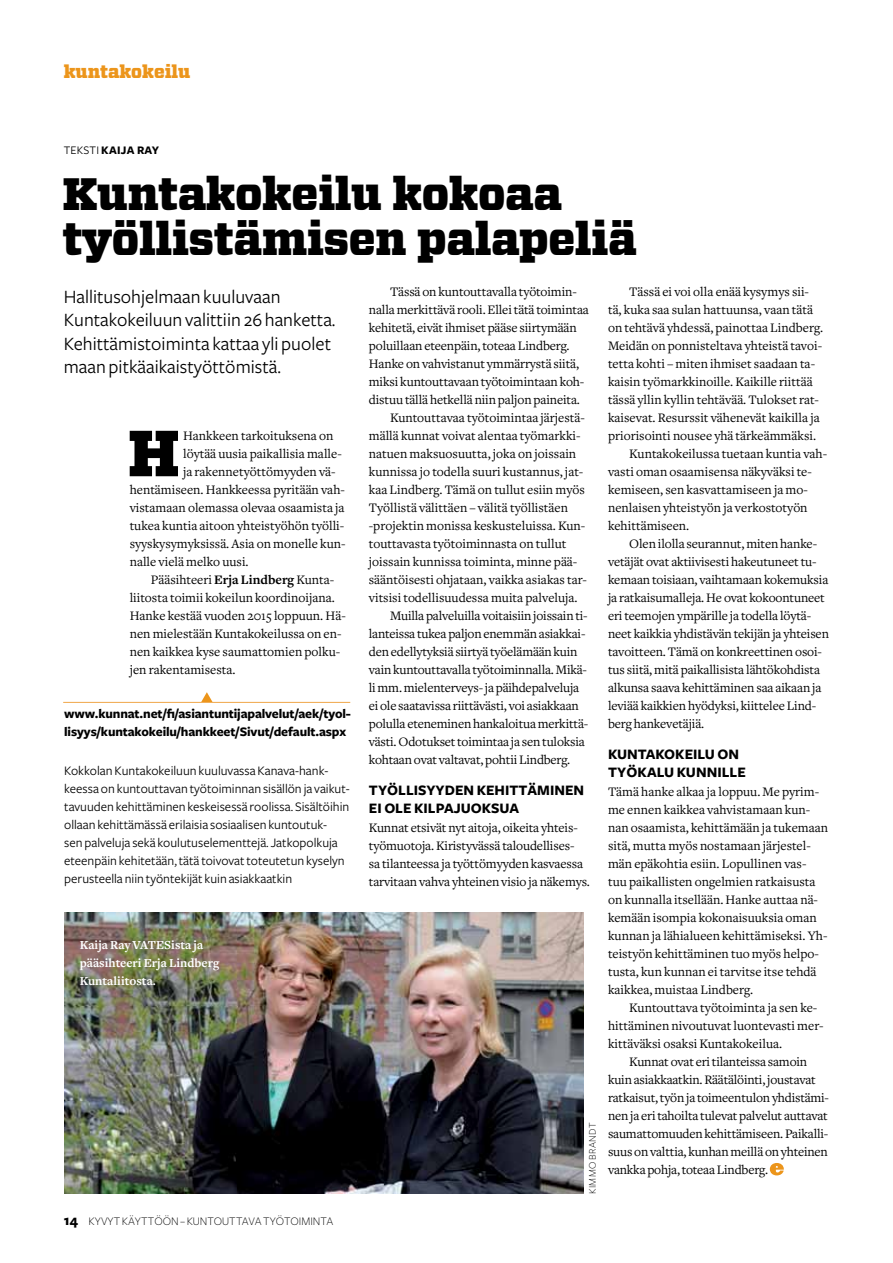
<style>
.page{position:relative;width:893px;height:1263px;background:#fff}
.page>*{position:absolute;margin:0;border:0;box-sizing:border-box;transform-origin:0 0}
.t1{font:900 64.95px "Vitesse";color:#000}
.t2{font:900 45.3px/45.3px "Vitesse";letter-spacing:-.01em;color:#000}
.t3{font:19.5px/23.4px "Freight Sans";color:#000}
.t4{font:900 18px "Vitesse";color:#ec951b}
.t5{font:700 15px/18px "Freight Sans";color:#000}
.t6{font:13.5px/18px "Freight Text";color:#000}
.t7{font:13.5px/18px "Freight Sans";color:#000}
.t8{font:700 13.5px/18px "Freight Sans";letter-spacing:-.01em;color:#000}
.t9{font:700 12.75px/18px "Freight Text";color:#fff}
.t10{font:300 12px "Freight Sans";color:#000}
.t11{font:700 12px "Freight Sans";letter-spacing:.145em;color:#000}
.t12{font:300 10.5px "Freight Sans";letter-spacing:.03em;color:#000}
.s1{font-weight:400}
.s2{font-weight:700}
.s3{font-weight:700;font-size:15px}
</style>
<div class="page">
<svg style="left:770px;top:1163px;width:14px;height:12px"></svg>
<img style="left:65px;top:913px;width:518px;height:281px">
<hr style="left:63px;top:702px;width:287px;height:1px;background:#f0a748">
<svg style="left:201px;top:692px;width:12px;height:10px"></svg>
<h3 class="t4" style="left:64px;top:60px;width:128px">kuntakokeilu</h3>
<p class="t11" style="left:64px;top:143px;width:97px"><span class="s1">Teksti</span> kaija ray</p>
<h2 class="t2" style="left:62px;top:172px;width:576px">Kuntakokeilu kokoaa työllistämisen palapeliä</h2>
<h3 class="t3" style="left:64px;top:285px;width:273px">Hallitusohjelmaan kuuluvaan Kuntakokeiluun valittiin 26 hanketta.<br>Kehittämistoiminta kattaa yli puolet maan pitkäaikaistyöttömistä.</h3>
<h1 class="t1" style="left:128px;top:410px;width:53px">H</h1>
<p class="t6" style="left:183px;top:427px;width:152px">Hankkeen tarkoituksena on</p>
<p class="t6" style="left:183px;top:445px;width:160px">löytää uusia paikallisia malle-</p>
<p class="t6" style="left:183px;top:463px;width:154px">ja rakennetyöttömyyden vä-</p>
<p class="t6" style="left:130px;top:481px;width:217px">hentämiseen. Hankkeessa pyritään vah-</p>
<p class="t6" style="left:130px;top:499px;width:216px">vistamaan olemassa olevaa osaamista ja</p>
<p class="t6" style="left:130px;top:517px;width:216px">tukea kuntia aitoon yhteistyöhön työlli-</p>
<p class="t6" style="left:130px;top:535px;width:217px">syyskysymyksissä. Asia on monelle kun-</p>
<p class="t6" style="left:130px;top:553px;width:121px">nalle vielä melko uusi.</p>
<p class="t6" style="left:151px;top:571px;width:185px">Pääsihteeri <span class="s2">Erja Lindberg</span> Kunta-</p>
<p class="t6" style="left:130px;top:589px;width:207px">liitosta toimii kokeilun koordinoijana.</p>
<p class="t6" style="left:130px;top:607px;width:218px">Hanke kestää vuoden 2015 loppuun. Hä-</p>
<p class="t6" style="left:130px;top:625px;width:213px">nen mielestään Kuntakokeilussa on en-</p>
<p class="t6" style="left:130px;top:643px;width:212px">nen kaikkea kyse saumattomien polku-</p>
<p class="t6" style="left:130px;top:661px;width:107px">jen rakentamisesta.</p>
<p class="t8" style="left:64px;top:705px;width:288px">www.kunnat.net/fi/asiantuntijapalvelut/aek/tyol&shy;lisyys/kuntakokeilu/hankkeet/Sivut/default.aspx</p>
<p class="t7" style="left:64px;top:761px;width:287px">Kokkolan Kuntakokeiluun kuuluvassa Kanava-hank&shy;keessa on kuntouttavan työtoiminnan sisällön ja vaikut&shy;tavuuden kehittäminen keskeisessä roolissa. Sisältöihin ollaan kehittämässä erilaisia sosiaalisen kuntoutuk-<br>sen palveluja sekä koulutuselementtejä. Jatkopolkuja eteenpäin kehitetään, tätä toivovat toteutetun kyselyn perusteella niin työntekijät kuin asiakkaatkin</p>
<p class="t9" style="left:80px;top:936px;width:141px">Kaija Ray VATESista ja pääsihteeri Erja Lindberg<br>Kuntaliitosta.</p>
<p class="t10" style="left:64px;top:1214px;width:271px"><span class="s3">14</span> KYVYT KÄYTTÖÖN – KUNTOUTTAVA TYÖTOIMINTA</p>
<p class="t6" style="left:390px;top:283px;width:188px">Tässä on kuntouttavalla työtoimin-</p>
<p class="t6" style="left:369px;top:301px;width:222px">nalla merkittävä rooli. Ellei tätä toimintaa</p>
<p class="t6" style="left:369px;top:319px;width:209px">kehitetä, eivät ihmiset pääse siirtymään</p>
<p class="t6" style="left:369px;top:337px;width:202px">poluillaan eteenpäin, toteaa Lindberg.</p>
<p class="t6" style="left:369px;top:355px;width:212px">Hanke on vahvistanut ymmärrystä siitä,</p>
<p class="t6" style="left:369px;top:373px;width:217px">miksi kuntouttavaan työtoimintaan koh-</p>
<p class="t6" style="left:369px;top:391px;width:213px">distuu tällä hetkellä niin paljon paineita.</p>
<p class="t6" style="left:390px;top:409px;width:196px">Kuntouttavaa työtoimintaa järjestä-</p>
<p class="t6" style="left:369px;top:427px;width:213px">mällä kunnat voivat alentaa työmarkki-</p>
<p class="t6" style="left:369px;top:445px;width:209px">natuen maksuosuutta, joka on joissain</p>
<p class="t6" style="left:369px;top:463px;width:216px">kunnissa jo todella suuri kustannus, jat-</p>
<p class="t6" style="left:369px;top:481px;width:217px">kaa Lindberg. Tämä on tullut esiin myös</p>
<p class="t6" style="left:369px;top:499px;width:201px">Työllistä välittäen – välitä työllistäen</p>
<p class="t6" style="left:369px;top:517px;width:218px">-projektin monissa keskusteluissa. Kun-</p>
<p class="t6" style="left:369px;top:535px;width:199px">touttavasta työtoiminnasta on tullut</p>
<p class="t6" style="left:369px;top:553px;width:210px">joissain kunnissa toiminta, minne pää-</p>
<p class="t6" style="left:369px;top:571px;width:220px">sääntöisesti ohjataan, vaikka asiakas tar-</p>
<p class="t6" style="left:369px;top:589px;width:210px">vitsisi todellisuudessa muita palveluja.</p>
<p class="t6" style="left:390px;top:607px;width:199px">Muilla palveluilla voitaisiin joissain ti-</p>
<p class="t6" style="left:369px;top:625px;width:218px">lanteissa tukea paljon enemmän asiakkai-</p>
<p class="t6" style="left:369px;top:643px;width:210px">den edellytyksiä siirtyä työelämään kuin</p>
<p class="t6" style="left:369px;top:661px;width:220px">vain kuntouttavalla työtoiminnalla. Mikä-</p>
<p class="t6" style="left:369px;top:679px;width:212px">li mm. mielenterveys- ja päihdepalveluja</p>
<p class="t6" style="left:369px;top:697px;width:211px">ei ole saatavissa riittävästi, voi asiakkaan</p>
<p class="t6" style="left:369px;top:715px;width:221px">polulla eteneminen hankaloitua merkittä-</p>
<p class="t6" style="left:369px;top:733px;width:217px">västi. Odotukset toimintaa ja sen tuloksia</p>
<p class="t6" style="left:369px;top:751px;width:203px">kohtaan ovat valtavat, pohtii Lindberg.</p>
<p class="t5" style="left:369px;top:782px;width:19px">TYÖLL</p>
<p class="t5" style="left:414px;top:782px;width:15px">ISYYDEN</p>
<p class="t5" style="left:369px;top:782px;width:196px;text-indent:108px">KEH ITTÄMINEN<br>EI OLE KILPAJUOKSUA</p>
<p class="t6" style="left:369px;top:819px;width:223px">Kunnat etsivät nyt aitoja, oikeita yhteis&shy;työmuotoja. Kiristyvässä taloudellises-<br>sa tilanteessa ja työttömyyden kasvaessa tarvitaan vahva yhteinen visio ja näkemys.</p>
<p class="t12" style="left:587px;top:1194px;width:73px;rotate:-90deg">KIMMO BRANDT</p>
<p class="t6" style="left:629px;top:283px;width:181px">Tässä ei voi olla enää kysymys sii-</p>
<p class="t6" style="left:608px;top:301px;width:206px">tä, kuka saa sulan hattuunsa, vaan tätä</p>
<p class="t6" style="left:608px;top:319px;width:217px">on tehtävä yhdessä, painottaa Lindberg.</p>
<p class="t6" style="left:608px;top:337px;width:216px">Meidän on ponnisteltava yhteistä tavoi-</p>
<p class="t6" style="left:608px;top:355px;width:209px">tetta kohti – miten ihmiset saadaan ta-</p>
<p class="t6" style="left:608px;top:373px;width:206px">kaisin työmarkkinoille. Kaikille riittää</p>
<p class="t6" style="left:608px;top:391px;width:212px">tässä yllin kyllin tehtävää. Tulokset rat-</p>
<p class="t6" style="left:608px;top:409px;width:213px">kaisevat. Resurssit vähenevät kaikilla ja</p>
<p class="t6" style="left:608px;top:427px;width:210px">priorisointi nousee yhä tärkeämmäksi.</p>
<p class="t6" style="left:629px;top:445px;width:199px">Kuntakokeilussa tuetaan kuntia vah-</p>
<p class="t6" style="left:608px;top:463px;width:205px">vasti oman osaamisensa näkyväksi te-</p>
<p class="t6" style="left:608px;top:481px;width:201px">kemiseen, sen kasvattamiseen ja mo-</p>
<p class="t6" style="left:608px;top:499px;width:201px">nenlaisen yhteistyön ja verkostotyön</p>
<p class="t6" style="left:608px;top:517px;width:83px">kehittämiseen.</p>
<p class="t6" style="left:629px;top:535px;width:189px">Olen ilolla seurannut, miten hanke-</p>
<p class="t6" style="left:608px;top:553px;width:210px">vetäjät ovat aktiivisesti hakeutuneet tu-</p>
<p class="t6" style="left:608px;top:571px;width:222px">kemaan toisiaan, vaihtamaan kokemuksia</p>
<p class="t6" style="left:608px;top:589px;width:218px">ja ratkaisumalleja. He ovat kokoontuneet</p>
<p class="t6" style="left:608px;top:607px;width:205px">eri teemojen ympärille ja todella löytä-</p>
<p class="t6" style="left:608px;top:625px;width:222px">neet kaikkia yhdistävän tekijän ja yhteisen</p>
<p class="t6" style="left:608px;top:643px;width:215px">tavoitteen. Tämä on konkreettinen osoi-</p>
<p class="t6" style="left:608px;top:661px;width:214px">tus siitä, mitä paikallisista lähtökohdista</p>
<p class="t6" style="left:608px;top:679px;width:215px">alkunsa saava kehittäminen saa aikaan ja</p>
<p class="t6" style="left:608px;top:697px;width:210px">leviää kaikkien hyödyksi, kiittelee Lind-</p>
<p class="t6" style="left:608px;top:715px;width:98px">berg hankevetäjiä.</p>
<p class="t5" style="left:608px;top:746px;width:131px">KUNTAKOKEILU ON<br>TYÖ KALU</p>
<p class="t5" style="left:677px;top:764px;width:20px">KUNN</p>
<p class="t5" style="left:717px;top:764px;width:13px">ILLE</p>
<p class="t6" style="left:608px;top:783px;width:222px">Tämä hanke alkaa ja loppuu. Me pyrim&shy;me ennen kaikkea vahvistamaan kun&shy;nan osaamista, kehittämään ja tukemaan sitä, mutta myös nostamaan järjestel&shy;män epäkohtia esiin. Lopullinen vas&shy;tuu paikallisten ongelmien ratkaisusta on kunnalla itsellään. Hanke auttaa nä&shy;kemään isompia kokonaisuuksia oman kunnan ja lähialueen kehittämiseksi. Yh&shy;teistyön kehittäminen tuo myös helpo&shy;tusta, kun kunnan ei tarvitse itse tehdä kaikkea, muistaa Lindberg.</p>
<p class="t6" style="left:608px;top:999px;width:217px;text-indent:21px">Kuntouttava työtoiminta ja sen ke&shy;hittäminen nivoutuvat luontevasti mer&shy;kittäväksi osaksi Kuntakokeilua.</p>
<p class="t6" style="left:608px;top:1053px;width:222px;text-indent:21px">Kunnat ovat eri tilanteissa samoin kuin asiakkaatkin. Räätälöinti, joustavat ratkaisut, työn ja toimeentulon yhdistämi&shy;nen ja eri tahoilta tulevat palvelut auttavat saumattomuuden kehittämiseen. Paikalli&shy;suus on valttia, kunhan meillä on yhteinen vankka pohja, toteaa Lindberg.</p>
</div>
